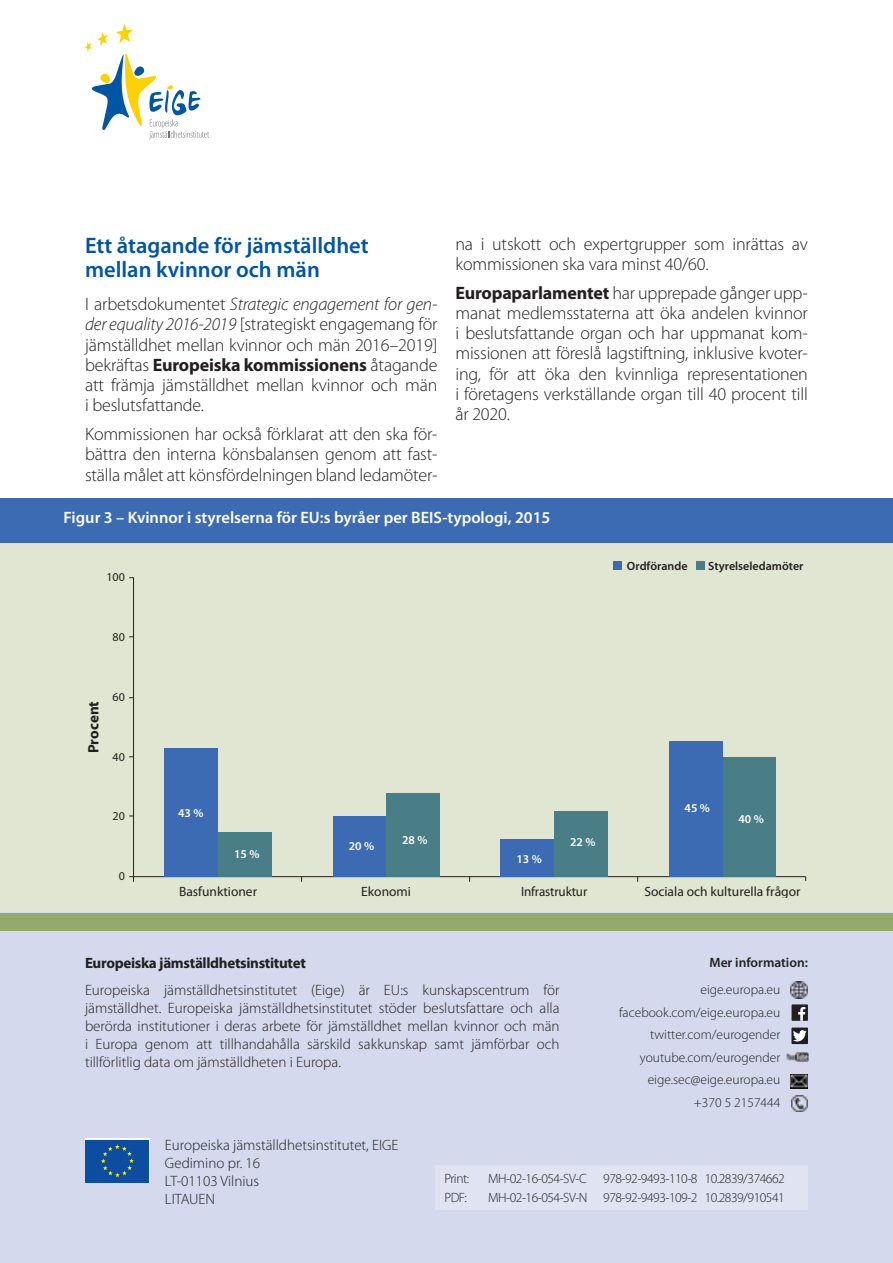
<style>
.page{position:relative;width:893px;height:1263px;background:#fff}
.page>*{position:absolute;margin:0;border:0;box-sizing:border-box;transform-origin:0 0}
.Title_1{font:600 22.5px/24px "Myriad Pro";color:#0155a5}
.Body_text{font:300 18px/20.2px "Myriad Pro";letter-spacing:-.01em;color:#231f20;text-align:justify}
.Figure_title{font:600 16.5px "Myriad Pro";color:#fff}
.t1{font:300 15px/18px "Myriad Pro";color:#231f20;text-align:justify}
.t2{font:700 15px "Myriad Pro";letter-spacing:-.02em;color:#231f20}
.t3{font:700 15px "Myriad Pro";color:#231f20}
.t4{font:300 13.5px "Myriad Pro";color:#231f20}
.t5{font:300 13.5px "Myriad Pro";letter-spacing:-.035em;color:#231f20}
.t6{font:13.5px "Myriad Pro";color:#231f20}
.t7{font:600 13.5px "Myriad Pro";color:#231f20}
.t8{font:600 12px "Myriad Pro";color:#231f20}
.t9{font:600 12px "Myriad Pro";color:#fff}
.t10{font:12px "Myriad Pro";color:#231f20}
.s1{font-style:italic}
.s2{font-weight:700}
</style>
<div class="page">
<svg style="left:85px;top:24px;width:124px;height:116px"></svg>
<div style="left:0;top:542px;width:893px;height:371px;background:#e0e6d2"></div>
<div style="left:0;top:498px;width:893px;height:44px;background:#3d6bb3"></div>
<div style="left:0;top:913px;width:893px;height:350px;background:#d4d9ed"></div>
<div style="left:0;top:913px;width:893px;height:17px;background:#94aa6d"></div>
<div style="left:85px;top:1138px;width:65px;height:45px;background:#fff"></div>
<div style="left:86px;top:1140px;width:63px;height:42px;background:#0d4da1"></div>
<svg style="left:101px;top:1144px;width:33px;height:33px"></svg>
<div style="left:791px;top:1027px;width:17px;height:17px;background:#201d1e"></div>
<svg style="left:793px;top:1030px;width:14px;height:11px"></svg>
<img style="left:786px;top:1052px;width:23px;height:10px">
<div style="left:791px;top:1004px;width:17px;height:17px;background:#231f20"></div>
<svg style="left:798px;top:1007px;width:7px;height:14px"></svg>
<div style="left:436px;top:1165px;width:372px;height:45px;background:#dfe3f2"></div>
<img style="left:791px;top:982px;width:16px;height:16px">
<img style="left:791px;top:1095px;width:16px;height:16px">
<img style="left:790px;top:1074px;width:18px;height:14px">
<div style="left:614px;top:561px;width:8px;height:9px;background:#3d6bb3"></div>
<div style="left:696px;top:561px;width:9px;height:9px;background:#497e87"></div>
<hr style="left:133px;top:577px;width:1px;height:300px;background:#231f20">
<hr style="left:134px;top:876px;width:672px;height:1px;background:#231f20">
<svg style="left:129px;top:876px;width:5px;height:6px"></svg>
<div style="left:722px;top:757px;width:54px;height:119px;background:#497e87"></div>
<div style="left:669px;top:741px;width:53px;height:135px;background:#3d6bb3"></div>
<div style="left:554px;top:811px;width:54px;height:65px;background:#497e87"></div>
<div style="left:500px;top:839px;width:54px;height:37px;background:#3d6bb3"></div>
<div style="left:386px;top:793px;width:54px;height:83px;background:#497e87"></div>
<div style="left:333px;top:816px;width:53px;height:60px;background:#3d6bb3"></div>
<div style="left:218px;top:832px;width:54px;height:44px;background:#497e87"></div>
<div style="left:164px;top:748px;width:54px;height:128px;background:#3d6bb3"></div>
<p class="Title_1" style="left:85px;top:234px;width:285px">Ett åtagande för jämställdhet mellan kvinnor och män</p>
<p class="Body_text" style="left:85px;top:294px;width:354px">I arbetsdokumentet <span class="s1">Strategic engagement for gen‑ der equality 2016-2019</span> [strategiskt engagemang för jämställdhet mellan kvinnor och män 2016–2019] bekräftas <span class="s2">Europeiska kommissionens</span> åtagande att främja jämställdhet mellan kvinnor och män i beslutsfattande.</p>
<p class="Body_text" style="left:85px;top:424px;width:354px">Kommissionen har också förklarat att den ska för&shy;bättra den interna könsbalansen genom att fast&shy;ställa målet att könsfördelningen bland ledamöter-</p>
<p class="Body_text" style="left:455px;top:234px;width:354px">na i utskott och expertgrupper som inrättas av kommissionen ska vara minst 40/60.</p>
<p class="Body_text" style="left:455px;top:283px;width:354px"><span class="s2">Europaparlamentet</span> har upprepade gånger upp&shy;manat medlemsstaterna att öka andelen kvinnor i beslutsfattande organ och har uppmanat kom&shy;missionen att föreslå lagstiftning, inklusive kvoter&shy;ing, för att öka den kvinnliga representationen i företagens verkställande organ till 40 procent till år 2020.</p>
<p class="Figure_title" style="left:64px;top:508px;width:488px">Figur 3 – Kvinnor i styrelserna för EU:s byråer per BEIS‑typologi, 2015</p>
<p class="t10" style="left:106px;top:570px;width:20px">100</p>
<p class="t10" style="left:113px;top:630px;width:14px">80</p>
<p class="t3" style="left:85px;top:753px;width:54px;rotate:-90deg">Procent</p>
<p class="t10" style="left:113px;top:690px;width:14px">60</p>
<p class="t10" style="left:113px;top:750px;width:14px">40</p>
<p class="t10" style="left:113px;top:810px;width:14px">20</p>
<p class="t10" style="left:119px;top:870px;width:8px">0</p>
<p class="t9" style="left:178px;top:806px;width:27px">43 %</p>
<p class="t9" style="left:234px;top:847px;width:27px">15 %</p>
<p class="t9" style="left:349px;top:839px;width:27px">20 %</p>
<p class="t9" style="left:402px;top:833px;width:27px">28 %</p>
<p class="t9" style="left:516px;top:852px;width:27px">13 %</p>
<p class="t9" style="left:570px;top:835px;width:27px">22 %</p>
<p class="t8" style="left:627px;top:560px;width:62px">Ordförande</p>
<p class="t8" style="left:708px;top:560px;width:97px">Styrelseledamöter</p>
<p class="t9" style="left:685px;top:802px;width:27px">45 %</p>
<p class="t9" style="left:738px;top:812px;width:27px">40 %</p>
<p class="t6" style="left:179px;top:884px;width:80px">Basfunktioner</p>
<p class="t6" style="left:361px;top:884px;width:51px">Ekonomi</p>
<p class="t6" style="left:521px;top:884px;width:68px">Infrastruktur</p>
<p class="t6" style="left:644px;top:884px;width:158px">Sociala och kulturella frågor</p>
<p class="t2" style="left:85px;top:953px;width:222px">Europeiska jämställdhetsinstitutet</p>
<p class="t1" style="left:85px;top:981px;width:476px">Europeiska jämställdhetsinstitutet (Eige) är EU:s kunskapscentrum för jämställdhet. Europeiska jämställdhetsinstitutet stöder beslutsfattare och alla berörda institutioner i deras arbete för jämställdhet mellan kvinnor och män i Europa genom att tillhandahålla särskild sakkunskap samt jämförbar och tillförlitlig data om jämställdheten i Europa.</p>
<p class="t7" style="left:709px;top:955px;width:100px">Mer information:</p>
<p class="t4" style="left:700px;top:982px;width:81px">eige.europa.eu</p>
<p class="t4" style="left:619px;top:1005px;width:163px">facebook.com/eige.europa.eu</p>
<p class="t4" style="left:650px;top:1027px;width:132px">twitter.com/eurogender</p>
<p class="t4" style="left:640px;top:1050px;width:142px">youtube.com/eurogender</p>
<p class="t4" style="left:648px;top:1072px;width:134px">eige.sec@eige.europa.eu</p>
<p class="t4" style="left:694px;top:1095px;width:88px">+370 5 2157444</p>
<p class="t1" style="left:165px;top:1136px;width:235px">Europeiska jämställdhetsinstitutet, EIGE</p>
<p class="t1" style="left:165px;top:1154px;width:97px">Gedimino pr. 16</p>
<p class="t1" style="left:165px;top:1172px;width:96px">LT-01103 Vilnius</p>
<p class="t1" style="left:165px;top:1190px;width:52px">LITAUEN</p>
<p class="t4" style="left:444px;top:1171px;width:26px">Print:</p>
<p class="t5" style="left:488px;top:1171px;width:100px">MH-02-16-054-SV-C</p>
<p class="t5" style="left:603px;top:1171px;width:96px">978-92-9493-110-8</p>
<p class="t5" style="left:705px;top:1171px;width:82px">10.2839/374662</p>
<p class="t4" style="left:444px;top:1190px;width:24px">PDF:</p>
<p class="t5" style="left:488px;top:1190px;width:101px">MH-02-16-054-SV-N</p>
<p class="t5" style="left:603px;top:1190px;width:96px">978-92-9493-109-2</p>
<p class="t5" style="left:705px;top:1190px;width:82px">10.2839/910541</p>
</div>
